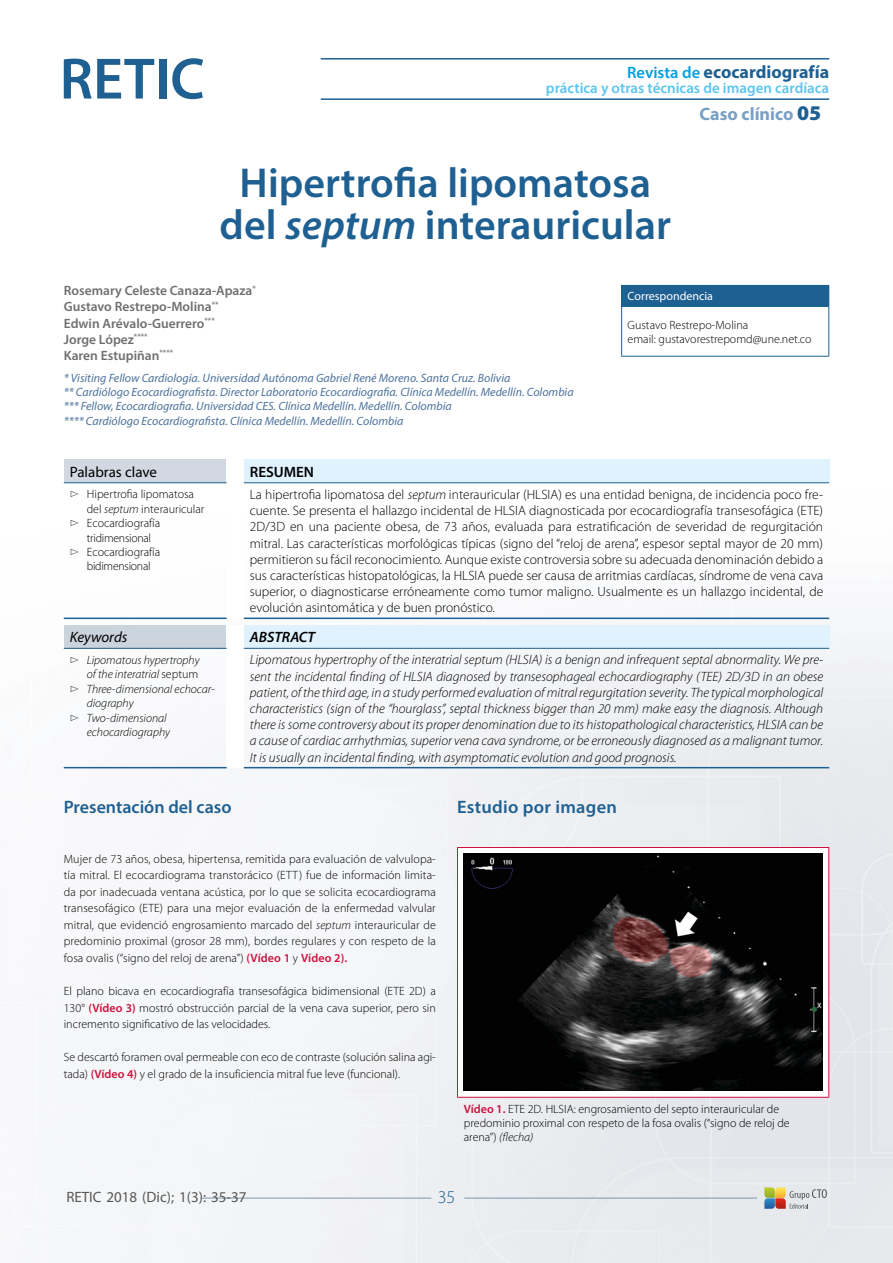
<style>
.page{position:relative;width:893px;height:1263px;background:#fff}
.page>*{position:absolute;margin:0;border:0;box-sizing:border-box;transform-origin:0 0}
.t1{font:600 42px/42px "Myriad Pro";color:#1f6092;text-align:center}
.t2{font:600 18px "Myriad Pro";color:#1f6092}
.t3{font:700 18px "Myriad Pro";color:#1f6092}
.t4{font:700 18px "Myriad Pro";color:#799fc4}
.t5{font:300 18px "Myriad Pro";color:#1f6092}
.t6{font:600 15px "Myriad Pro";color:#5bc5f2}
.t7{font:15px "Myriad Pro";color:#575756}
.t8{font:15px "Myriad Pro";color:#000}
.t9{font:italic 15px "Myriad Pro";color:#000}
.t10{font:italic 600 15px "Myriad Pro";color:#000}
.t11{font:600 15px "Myriad Pro";color:#000}
.t12{font:300 13.5px/16.2px "Myriad Pro";color:#000;text-align:justify}
.t13{font:italic 300 13.5px/16.2px "Myriad Pro";color:#000;text-align:justify}
.t14{font:600 13.5px/16.2px "Myriad Pro";color:#706f6f}
.t15{font:300 12px/16.5px "Myriad Pro";color:#000}
.t16{font:italic 12px/14.4px "Myriad Pro";color:#4c729c}
.t17{font:italic 300 12px "Myriad Pro";color:#000}
.t18{font:300 12px "Myriad Pro";letter-spacing:-.02em;color:#000}
.t19{font:12px "Myriad Pro";color:#fff}
.s1{font-weight:600;font-size:16.5px;color:#009fe3}
.s2{font-style:italic}
.s3{font-style:inherit}
.s4{font-weight:900;font-size:21px;color:#1f6092}
.s5{font-style:normal}
.s6{font-weight:600;color:#cd123e}
</style>
<div class="page">
<img style="left:63px;top:58px;width:830px;height:1205px">
<svg style="left:764px;top:1187px;width:63px;height:22px"></svg>
<hr style="left:464px;top:1198px;width:293px;height:1px;background:#7e94b0">
<hr style="left:321px;top:58px;width:508px;height:2px;background:#1f6092">
<hr style="left:321px;top:98px;width:508px;height:2px;background:#1f6092">
<hr style="left:201px;top:1198px;width:230px;height:1px;background:#7e94b0">
<svg style="left:64px;top:59px;width:90px;height:40px"></svg>
<div style="left:159px;top:59px;width:7px;height:40px;background:#1f6092"></div>
<svg style="left:172px;top:58px;width:31px;height:41px"></svg>
<div style="left:64px;top:459px;width:163px;height:24px;background:#d1d8e1"></div>
<div style="left:227px;top:459px;width:17px;height:159px;background:#fff"></div>
<div style="left:244px;top:459px;width:585px;height:24px;background:#dff2fd"></div>
<hr style="left:244px;top:482px;width:585px;height:1px;background:#1f6092">
<hr style="left:244px;top:617px;width:585px;height:2px;background:#1f6092">
<hr style="left:64px;top:482px;width:163px;height:1px;background:#1f6092">
<hr style="left:64px;top:617px;width:163px;height:2px;background:#1f6092">
<div style="left:64px;top:625px;width:163px;height:23px;background:#cbd3dd"></div>
<div style="left:227px;top:625px;width:17px;height:143px;background:#fff"></div>
<div style="left:244px;top:625px;width:585px;height:23px;background:#dff2fd"></div>
<hr style="left:244px;top:648px;width:585px;height:1px;background:#1f6092">
<hr style="left:244px;top:767px;width:585px;height:1px;background:#1f6092">
<hr style="left:64px;top:648px;width:163px;height:1px;background:#1f6092">
<hr style="left:64px;top:767px;width:163px;height:1px;background:#1f6092">
<div style="left:622px;top:285px;width:207px;height:21px;background:#1f6092"></div>
<hr style="left:621px;top:285px;width:208px;height:1px;background:#1f6092">
<svg style="left:621px;top:286px;width:1px;height:20px"></svg>
<hr style="left:621px;top:306px;width:208px;height:1px;background:#1f6092">
<hr style="left:621px;top:307px;width:1px;height:49px;background:#1f6092">
<hr style="left:828px;top:307px;width:1px;height:49px;background:#1f6092">
<hr style="left:621px;top:356px;width:208px;height:1px;background:#1f6092">
<div style="left:457px;top:847px;width:372px;height:250px;background:#fff"></div>
<hr style="left:457px;top:847px;width:372px;height:1px;background:#cd123e">
<hr style="left:457px;top:848px;width:1px;height:249px;background:#cd123e">
<hr style="left:828px;top:848px;width:1px;height:249px;background:#cd123e">
<hr style="left:457px;top:1097px;width:372px;height:1px;background:#cd123e">
<img style="left:463px;top:854px;width:360px;height:237px">
<h2 class="t3" style="left:627px;top:60px;width:204px"><span class="s1">Revista de</span> ecocardiografía</h2>
<p class="t6" style="left:546px;top:78px;width:285px">práctica y otras técnicas de imagen cardíaca</p>
<h1 class="t1" style="left:220px;top:161px;width:453px">Hipertrofia lipomatosa del <span class="s2">septum</span> interauricular</h1>
<h2 class="t4" style="left:700px;top:102px;width:123px"><span class="s3">C</span>aso clínico <span class="s4">05</span></h2>
<p class="t14" style="left:64px;top:282px;width:194px">Rosemary Celeste Canaza-Apaza<sup>*<br></sup>Gustavo Restrepo-Molina<sup>**<br></sup>Edwin Arévalo-Guerrero<sup>***<br></sup>Jorge López<sup>****<br></sup>Karen Estupiñan<sup>****</sup></p>
<p class="t16" style="left:64px;top:370px;width:511px">* Visiting Fellow Cardiología. Universidad Autónoma Gabriel René Moreno. Santa Cruz. Bolivia<br>** Cardiólogo Ecocardiografista. Director Laboratorio Ecocardiografia. Clínica Medellín. Medellín. Colombia *** Fellow, Ecocardiografia. Universidad CES. Clínica Medellín. Medellín. Colombia<br>**** Cardiólogo Ecocardiografista. Clínica Medellín. Medellín. Colombia</p>
<p class="t19" style="left:628px;top:289px;width:87px">Correspondencia</p>
<p class="t15" style="left:628px;top:318px;width:186px;line-height:14.4px">Gustavo Restrepo-Molina<br>email: gustavorestrepomd@une.net.co</p>
<p class="t8" style="left:70px;top:462px;width:89px">Palabras clave</p>
<p class="t11" style="left:250px;top:462px;width:66px">RESUMEN</p>
<p class="t15" style="left:70px;top:486px;width:126px">▻ Hipertrofia lipomatosa</p>
<p class="t15" style="left:87px;top:501px;width:119px">del <span class="s2">septum</span> interauricular</p>
<p class="t15" style="left:70px;top:515px;width:92px">▻ Ecocardiografía</p>
<p class="t18" style="left:87px;top:531px;width:66px">tridimensional</p>
<p class="t15" style="left:70px;top:544px;width:92px">▻ Ecocardiografía</p>
<p class="t18" style="left:87px;top:560px;width:65px">bidimensional</p>
<p class="t12" style="left:250px;top:486px;width:575px">La hipertrofia lipomatosa del <span class="s2">septum</span> interauricular (HLSIA) es una entidad benigna, de incidencia poco fre&shy;cuente. Se presenta el hallazgo incidental de HLSIA diagnosticada por ecocardiografía transesofágica (ETE)<br>2D/3D en una paciente obesa, de 73 años, evaluada para estratificación de severidad de regurgitación mitral. Las características morfológicas típicas (signo del “reloj de arena”, espesor septal mayor de 20 mm) permitieron su fácil reconocimiento. Aunque existe controversia sobre su adecuada denominación debido a sus características histopatológicas, la HLSIA puede ser causa de arritmias cardíacas, síndrome de vena cava superior, o diagnosticarse erróneamente como tumor maligno. Usualmente es un hallazgo incidental, de evolución asintomática y de buen pronóstico.</p>
<p class="t9" style="left:70px;top:628px;width:59px">Keywords</p>
<p class="t10" style="left:250px;top:628px;width:67px">ABSTRACT</p>
<p class="t17" style="left:70px;top:653px;width:131px">▻ Lipomatous hypertrophy</p>
<p class="t17" style="left:87px;top:668px;width:113px">of the interatrial <span class="s5">septum</span></p>
<p class="t17" style="left:70px;top:682px;width:146px">▻ Three-dimensional echocar-</p>
<p class="t17" style="left:87px;top:697px;width:48px">diography</p>
<p class="t17" style="left:70px;top:711px;width:98px">▻ Two-dimensional</p>
<p class="t17" style="left:87px;top:725px;width:85px">echocardiography</p>
<p class="t13" style="left:250px;top:652px;width:575px">Lipomatous hypertrophy of the interatrial septum (HLSIA) is a benign and infrequent septal abnormality. We pre&shy;sent the incidental finding of HLSIA diagnosed by transesophageal echocardiography (TEE) 2D/3D in an obese patient, of the third age, in a study performed evaluation of mitral regurgitation severity. The typical morphological characteristics (sign of the “hourglass”, septal thickness bigger than 20 mm) make easy the diagnosis. Although there is some controversy about its proper denomination due to its histopathological characteristics, HLSIA can be a cause of cardiac arrhythmias, superior vena cava syndrome, or be erroneously diagnosed as a malignant tumor.<br>It is usually an incidental finding, with asymptomatic evolution and good prognosis.</p>
<h2 class="t2" style="left:64px;top:796px;width:169px">Presentación del caso</h2>
<p class="t15" style="left:64px;top:850px;width:374px;text-align:justify">Mujer de 73 años, obesa, hipertensa, remitida para evaluación de valvulopa&shy;tía mitral. El ecocardiograma transtorácico (ETT) fue de información limita&shy;da por inadecuada ventana acústica, por lo que se solicita ecocardiograma transesofágico (ETE) para una mejor evaluación de la enfermedad valvular mitral, que evidenció engrosamiento marcado del <span class="s2">septum</span> interauricular de predominio proximal (grosor 28 mm), bordes regulares y con respeto de la fosa ovalis (“signo del reloj de arena”) <span class="s6">(Vídeo 1</span> y <span class="s6">Vídeo 2).</span></p>
<p class="t15" style="left:64px;top:983px;width:374px;text-align:justify">El plano bicava en ecocardiografía transesofágica bidimensional (ETE 2D) a 130° <span class="s6">(Vídeo 3)</span> mostró obstrucción parcial de la vena cava superior, pero sin incremento significativo de las velocidades.</p>
<p class="t15" style="left:64px;top:1049px;width:374px">Se descartó foramen oval permeable con eco de contraste (solución salina agi&shy;tada) <span class="s6">(Vídeo 4)</span> y el grado de la insuficiencia mitral fue leve (funcional).</p>
<h2 class="t2" style="left:457px;top:796px;width:161px">Estudio por imagen</h2>
<p class="t15" style="left:464px;top:1102px;width:327px;line-height:14.4px"><span class="s6">Vídeo 1.</span> ETE 2D. HLSIA: engrosamiento del septo interauricular de predominio proximal con respeto de la fosa ovalis (“signo de reloj de arena”) <span class="s2">(flecha)</span></p>
<p class="t7" style="left:66px;top:1187px;width:182px">RETIC 2018 (Dic); 1(3): 35-37</p>
<h2 class="t5" style="left:438px;top:1187px;width:19px">35</h2>
</div>
